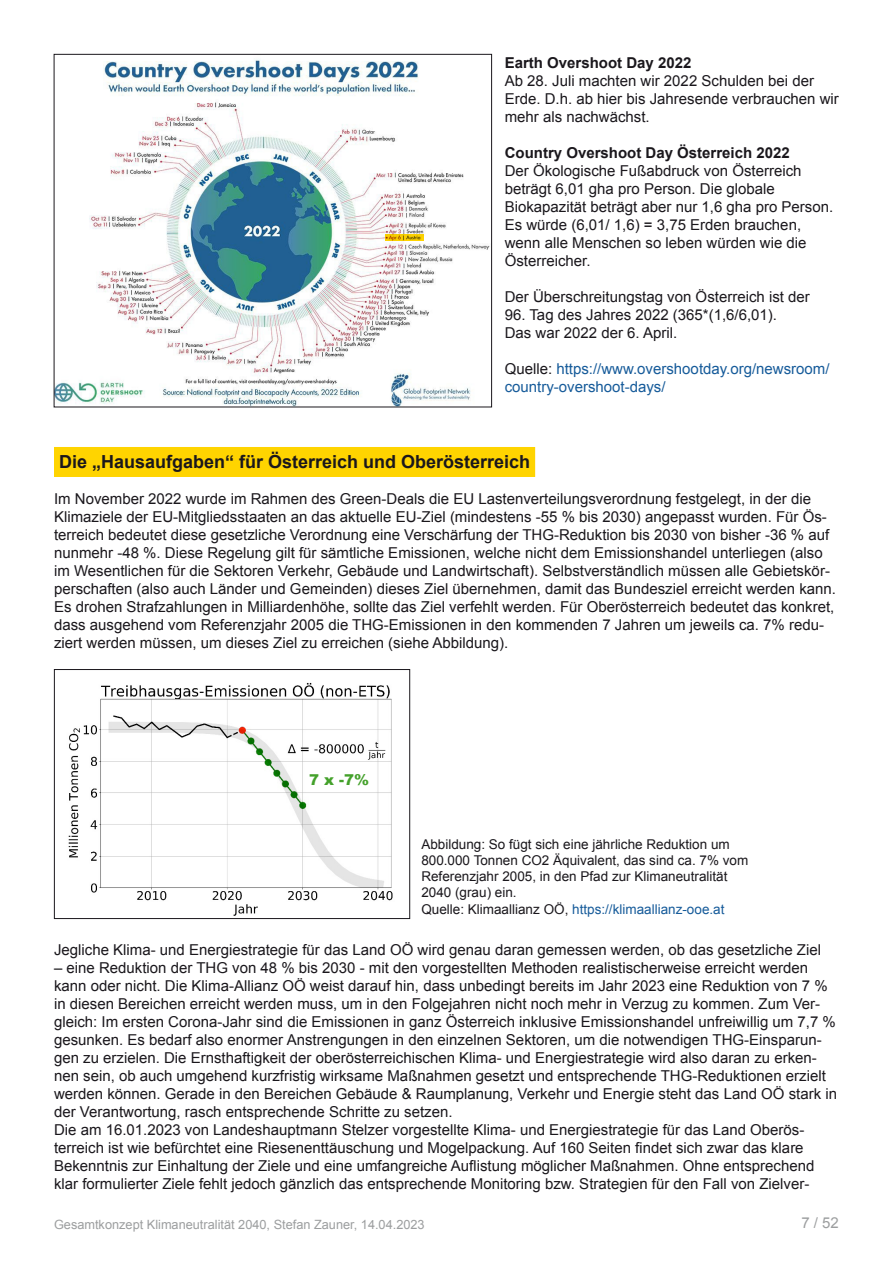
<style>
.page{position:relative;width:893px;height:1263px;background:#fff}
.page>*{position:absolute;margin:0;border:0;box-sizing:border-box;transform-origin:0 0}
.t1{font:700 18px "Arial";color:#1a171c}
.t2{font:15px/18px "Arial";color:#1a171c}
.t3{font:15px/18px "Arial";color:#165b9a}
.t4{font:700 15px "Arial";color:#1a171c}
.t5{font:900 15px "Arial";color:#44a12b}
.t6{font:15px "Arial";color:#9c9e9f}
.t7{font:13.5px/16.2px "Arial";color:#1a171c}
.t8{font:12.75px "Arial";color:#9c9e9f}
.s1{color:#1a171c}
.s2{color:#165b9a}
</style>
<div class="page">
<div style="left:54px;top:447px;width:481px;height:30px;background:#ffd400"></div>
<img style="left:68px;top:682px;width:325px;height:234px">
<div style="left:54px;top:669px;width:356px;height:250px;border:1px solid #1a171c"></div>
<img style="left:56px;top:59px;width:434px;height:346px">
<div style="left:54px;top:54px;width:438px;height:353px;border:1px solid #1a171c"></div>
<svg style="left:385px;top:235px;width:38px;height:6px"></svg>
<p class="t4" style="left:505px;top:53px;width:188px">Earth Overshoot Day 2022</p>
<p class="t2" style="left:505px;top:72px;width:336px">Ab 28. Juli machten wir 2022 Schulden bei der<br>Erde. D.h. ab hier bis Jahresende verbrauchen wir mehr als nachwächst.</p>
<p class="t4" style="left:505px;top:143px;width:287px">Country Overshoot Day Österreich 2022</p>
<p class="t2" style="left:505px;top:162px;width:330px">Der Ökologische Fußabdruck von Österreich beträgt 6,01 gha pro Person. Die globale Biokapazität beträgt aber nur 1,6 gha pro Person.<br>Es würde (6,01/ 1,6) = 3,75 Erden brauchen, wenn alle Menschen so leben würden wie die Österreicher.</p>
<p class="t2" style="left:505px;top:288px;width:307px">Der Überschreitungstag von Österreich ist der</p>
<p class="t2" style="left:505px;top:306px;width:274px">96. Tag des Jahres 2022 (365*(1,6/6,01).<br>Das war 2022 der 6. April.</p>
<p class="t3" style="left:505px;top:360px;width:326px"><span class="s1">Quelle:</span> https://www.overshootday.org/newsroom/ country-overshoot-days/</p>
<p class="t1" style="left:59px;top:450px;width:473px">Die „Hausaufgaben“ für Österreich und Oberösterreich</p>
<p class="t2" style="left:54px;top:490px;width:784px">Im November 2022 wurde im Rahmen des Green-Deals die EU Lastenverteilungsverordnung festgelegt, in der die Klimaziele der EU-Mitgliedsstaaten an das aktuelle EU-Ziel (mindestens -55 % bis 2030) angepasst wurden. Für Ös&shy;terreich bedeutet diese gesetzliche Verordnung eine Verschärfung der THG-Reduktion bis 2030 von bisher -36 % auf nunmehr -48 %. Diese Regelung gilt für sämtliche Emissionen, welche nicht dem Emissionshandel unterliegen (also im Wesentlichen für die Sektoren Verkehr, Gebäude und Landwirtschaft). Selbstverständlich müssen alle Gebietskör&shy;perschaften (also auch Länder und Gemeinden) dieses Ziel übernehmen, damit das Bundesziel erreicht werden kann.<br>Es drohen Strafzahlungen in Milliardenhöhe, sollte das Ziel verfehlt werden. Für Oberösterreich bedeutet das konkret, dass ausgehend vom Referenzjahr 2005 die THG-Emissionen in den kommenden 7 Jahren um jeweils ca. 7% redu&shy;ziert werden müssen, um dieses Ziel zu erreichen (siehe Abbildung).</p>
<p class="t5" style="left:309px;top:768px;width:61px">7 x -7%</p>
<p class="t7" style="left:421px;top:836px;width:328px">Abbildung: So fügt sich eine jährliche Reduktion um 800.000 Tonnen CO2 Äquivalent, das sind ca. 7% vom Referenzjahr 2005, in den Pfad zur Klimaneutralität 2040 (grau) ein.<br>Quelle: Klimaallianz OÖ, <span class="s2">https://klimaallianz-ooe.at</span></p>
<p class="t2" style="left:54px;top:941px;width:769px">Jegliche Klima- und Energiestrategie für das Land OÖ wird genau daran gemessen werden, ob das gesetzliche Ziel</p>
<p class="t2" style="left:54px;top:959px;width:784px">– eine Reduktion der THG von 48 % bis 2030 - mit den vorgestellten Methoden realistischerweise erreicht werden kann oder nicht. Die Klima-Allianz OÖ weist darauf hin, dass unbedingt bereits im Jahr 2023 eine Reduktion von 7 % in diesen Bereichen erreicht werden muss, um in den Folgejahren nicht noch mehr in Verzug zu kommen. Zum Ver&shy;gleich: Im ersten Corona-Jahr sind die Emissionen in ganz Österreich inklusive Emissionshandel unfreiwillig um 7,7 % gesunken. Es bedarf also enormer Anstrengungen in den einzelnen Sektoren, um die notwendigen THG-Einsparun&shy;gen zu erzielen. Die Ernsthaftigkeit der oberösterreichischen Klima- und Energiestrategie wird also daran zu erken&shy;nen sein, ob auch umgehend kurzfristig wirksame Maßnahmen gesetzt und entsprechende THG-Reduktionen erzielt werden können. Gerade in den Bereichen Gebäude &amp; Raumplanung, Verkehr und Energie steht das Land OÖ stark in der Verantwortung, rasch entsprechende Schritte zu setzen.<br>Die am 16.01.2023 von Landeshauptmann Stelzer vorgestellte Klima- und Energiestrategie für das Land Oberös&shy;terreich ist wie befürchtet eine Riesenenttäuschung und Mogelpackung. Auf 160 Seiten findet sich zwar das klare Bekenntnis zur Einhaltung der Ziele und eine umfangreiche Auflistung möglicher Maßnahmen. Ohne entsprechend klar formulierter Ziele fehlt jedoch gänzlich das entsprechende Monitoring bzw. Strategien für den Fall von Zielver-</p>
<p class="t8" style="left:54px;top:1216px;width:372px">Gesamtkonzept Klimaneutralität 2040, Stefan Zauner, 14.04.2023</p>
<p class="t6" style="left:801px;top:1213px;width:39px">7 / 52</p>
</div>
